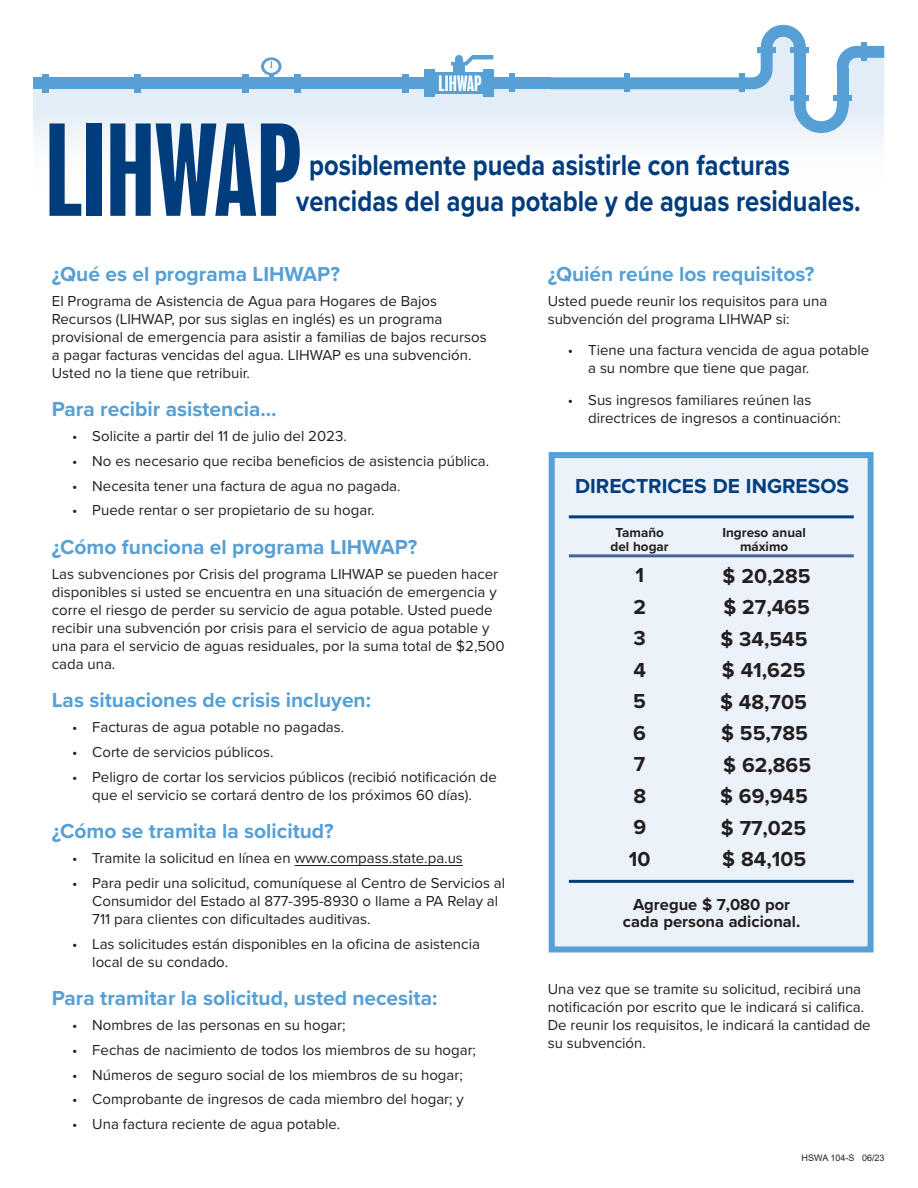
<style>
.page{position:relative;width:918px;height:1188px;background:#fff}
.page>*{position:absolute;margin:0;border:0;box-sizing:border-box;transform-origin:0 0}
.t1{font:condensed 121.5px "Balboa";color:#013d7d}
.t2{font:700 29.85px "Proxima Nova";color:#013d7d;scale:.85 1}
.t3{font:700 21px "Proxima Nova";color:#56a0d5}
.t4{font:700 21px "Proxima Nova";color:#231f20}
.t5{font:700 21px "Proxima Nova";color:#013d7d}
.t6{font:condensed 20.4px "Balboa";color:#fff}
.t7{font:700 16.5px/17.2px "Proxima Nova";color:#231f20;text-align:center}
.t8{font:15px/18px "Proxima Nova";color:#231f20}
.t9{font:700 13.5px "Proxima Nova";color:#231f20}
.t10{font:9px "Arial";color:#231f20}
</style>
<div class="page">
<div style="left:34px;top:84px;width:850px;height:108px;background:linear-gradient(to bottom,#dde9f5,#fff)"></div>
<div style="left:509px;top:74px;width:6px;height:18px;background:#56a0d5"></div>
<svg style="left:550px;top:24px;width:334px;height:114px"></svg>
<div style="left:861px;top:43px;width:6px;height:18px;background:#56a0d5"></div>
<div style="left:833px;top:95px;width:19px;height:6px;background:#56a0d5"></div>
<div style="left:791px;top:95px;width:18px;height:6px;background:#56a0d5"></div>
<div style="left:791px;top:47px;width:18px;height:6px;background:#56a0d5"></div>
<div style="left:757px;top:47px;width:19px;height:6px;background:#56a0d5"></div>
<div style="left:34px;top:77px;width:517px;height:12px;background:#56a0d5"></div>
<div style="left:242px;top:74px;width:7px;height:19px;background:#56a0d5"></div>
<div style="left:294px;top:74px;width:7px;height:19px;background:#56a0d5"></div>
<svg style="left:261px;top:57px;width:21px;height:20px"></svg>
<div style="left:402px;top:74px;width:7px;height:19px;background:#56a0d5"></div>
<div style="left:134px;top:74px;width:7px;height:19px;background:#56a0d5"></div>
<div style="left:42px;top:74px;width:7px;height:19px;background:#56a0d5"></div>
<div style="left:433px;top:72px;width:52px;height:21px;background:#56a0d5"></div>
<div style="left:453px;top:64px;width:12px;height:9px;background:#56a0d5"></div>
<div style="left:483px;top:69px;width:10px;height:28px;background:#56a0d5"></div>
<div style="left:425px;top:69px;width:10px;height:28px;background:#56a0d5"></div>
<svg style="left:451px;top:55px;width:42px;height:10px"></svg>
<hr style="left:294px;top:865px;width:169px;height:1px;background:#231f20">
<div style="left:549px;top:452px;width:325px;height:500px;background:#ecf2f9;border:6px solid #56a0d5"></div>
<hr style="left:569px;top:515px;width:285px;height:3px;background:#013d7d">
<hr style="left:569px;top:554px;width:285px;height:3px;background:#46639a">
<hr style="left:569px;top:880px;width:285px;height:3px;background:#013d7d">
<h3 class="t6" style="left:439px;top:73px;width:45px">LIHWAP</h3>
<h1 class="t1" style="left:45px;top:108px;width:258px">LIHWAP</h1>
<h2 class="t2" style="left:309px;top:142px;width:567px">posiblemente pueda asistirle con facturas</h2>
<h2 class="t2" style="left:296px;top:178px;width:666px">vencidas del agua potable y de aguas residuales.</h2>
<h3 class="t3" style="left:52px;top:258px;width:290px">¿Qué es el programa LIHWAP?</h3>
<p class="t8" style="left:52px;top:291px;width:436px">El Programa de Asistencia de Agua para Hogares de Bajos Recursos (LIHWAP, por sus siglas en inglés) es un programa provisional de emergencia para asistir a familias de bajos recursos a pagar facturas vencidas del agua. LIHWAP es una subvención.<br>Usted no la tiene que retribuir.</p>
<h3 class="t3" style="left:52px;top:394px;width:226px">Para recibir asistencia…</h3>
<p class="t8" style="left:72px;top:427px;width:276px">• Solicite a partir del 11 de julio del 2023.</p>
<p class="t8" style="left:72px;top:451px;width:419px">• No es necesario que reciba beneficios de asistencia pública.</p>
<p class="t8" style="left:72px;top:476px;width:330px">• Necesita tener una factura de agua no pagada.</p>
<p class="t8" style="left:72px;top:501px;width:304px">• Puede rentar o ser propietario de su hogar.</p>
<h3 class="t3" style="left:52px;top:531px;width:367px">¿Cómo funciona el programa LIHWAP?</h3>
<p class="t8" style="left:52px;top:564px;width:454px">Las subvenciones por Crisis del programa LIHWAP se pueden hacer disponibles si usted se encuentra en una situación de emergencia y corre el riesgo de perder su servicio de agua potable. Usted puede recibir una subvención por crisis para el servicio de agua potable y una para el servicio de aguas residuales, por la suma total de $2,500 cada una.</p>
<h3 class="t3" style="left:52px;top:685px;width:321px">Las situaciones de crisis incluyen:</h3>
<p class="t8" style="left:72px;top:718px;width:274px">• Facturas de agua potable no pagadas.</p>
<p class="t8" style="left:72px;top:742px;width:203px">• Corte de servicios públicos.</p>
<p class="t8" style="left:72px;top:767px;width:426px;text-align:center">• Peligro de cortar los servicios públicos (recibió notificación de que el servicio se cortará dentro de los próximos 60 días).</p>
<h3 class="t3" style="left:52px;top:816px;width:284px">¿Cómo se tramita la solicitud?</h3>
<p class="t8" style="left:72px;top:848px;width:392px">• Tramite la solicitud en línea en www.compass.state.pa.us</p>
<p class="t8" style="left:92px;top:873px;width:414px;text-indent:-20px">• Para pedir una solicitud, comuníquese al Centro de Servicios al<br>Consumidor del Estado al 877-395-8930 o llame a PA Relay al<br>711 para clientes con dificultades auditivas.</p>
<p class="t8" style="left:92px;top:934px;width:389px;text-indent:-20px">• Las solicitudes están disponibles en la oficina de asistencia local de su condado.</p>
<h3 class="t3" style="left:52px;top:983px;width:387px">Para tramitar la solicitud, usted necesita:</h3>
<p class="t8" style="left:72px;top:1015px;width:275px">• Nombres de las personas en su hogar;</p>
<p class="t8" style="left:72px;top:1040px;width:406px">• Fechas de nacimiento de todos los miembros de su hogar;</p>
<p class="t8" style="left:72px;top:1065px;width:392px">• Números de seguro social de los miembros de su hogar;</p>
<p class="t8" style="left:72px;top:1090px;width:393px">• Comprobante de ingresos de cada miembro del hogar; y</p>
<p class="t8" style="left:72px;top:1114px;width:270px">• Una factura reciente de agua potable.</p>
<h3 class="t3" style="left:548px;top:258px;width:268px">¿Quién reúne los requisitos?</h3>
<p class="t8" style="left:548px;top:291px;width:281px">Usted puede reunir los requisitos para una subvención del programa LIHWAP si:</p>
<p class="t8" style="left:588px;top:340px;width:282px;text-indent:-20px">• Tiene una factura vencida de agua potable a su nombre que tiene que pagar.</p>
<p class="t8" style="left:588px;top:390px;width:254px;text-indent:-20px">• Sus ingresos familiares reúnen las directrices de ingresos a continuación:</p>
<h3 class="t5" style="left:575px;top:471px;width:276px">DIRECTRICES DE INGRESOS</h3>
<p class="t9" style="left:615px;top:522px;width:50px">Tamaño</p>
<p class="t9" style="left:722px;top:522px;width:85px">Ingreso anual</p>
<p class="t9" style="left:611px;top:536px;width:60px">del hogar</p>
<p class="t9" style="left:740px;top:536px;width:50px">máximo</p>
<h3 class="t4" style="left:635px;top:559px;width:10px">1</h3>
<h3 class="t4" style="left:723px;top:560px;width:89px">$ 20,285</h3>
<h3 class="t4" style="left:633px;top:591px;width:14px">2</h3>
<h3 class="t4" style="left:723px;top:592px;width:88px">$ 27,465</h3>
<h3 class="t4" style="left:634px;top:622px;width:14px">3</h3>
<h3 class="t4" style="left:720px;top:623px;width:89px">$ 34,545</h3>
<h3 class="t4" style="left:633px;top:654px;width:14px">4</h3>
<h3 class="t4" style="left:722px;top:655px;width:85px">$ 41,625</h3>
<h3 class="t4" style="left:633px;top:685px;width:14px">5</h3>
<h3 class="t4" style="left:720px;top:686px;width:88px">$ 48,705</h3>
<h3 class="t4" style="left:633px;top:717px;width:14px">6</h3>
<h3 class="t4" style="left:721px;top:718px;width:88px">$ 55,785</h3>
<h3 class="t4" style="left:634px;top:748px;width:13px">7</h3>
<h3 class="t4" style="left:723px;top:749px;width:89px">$ 62,865</h3>
<h3 class="t4" style="left:633px;top:780px;width:14px">8</h3>
<h3 class="t4" style="left:720px;top:781px;width:89px">$ 69,945</h3>
<h3 class="t4" style="left:633px;top:811px;width:14px">9</h3>
<h3 class="t4" style="left:721px;top:812px;width:87px">$ 77,025</h3>
<h3 class="t4" style="left:629px;top:843px;width:23px">10</h3>
<h3 class="t4" style="left:722px;top:844px;width:85px">$ 84,105</h3>
<p class="t7" style="left:623px;top:895px;width:179px">Agregue $ 7,080 por cada persona adicional.</p>
<p class="t8" style="left:548px;top:979px;width:325px">Una vez que se tramite su solicitud, recibirá una notificación por escrito que le indicará si califica.<br>De reunir los requisitos, le indicará la cantidad de su subvención.</p>
<p class="t10" style="left:802px;top:1151px;width:85px">HSWA 104-S 06/23</p>
</div>
